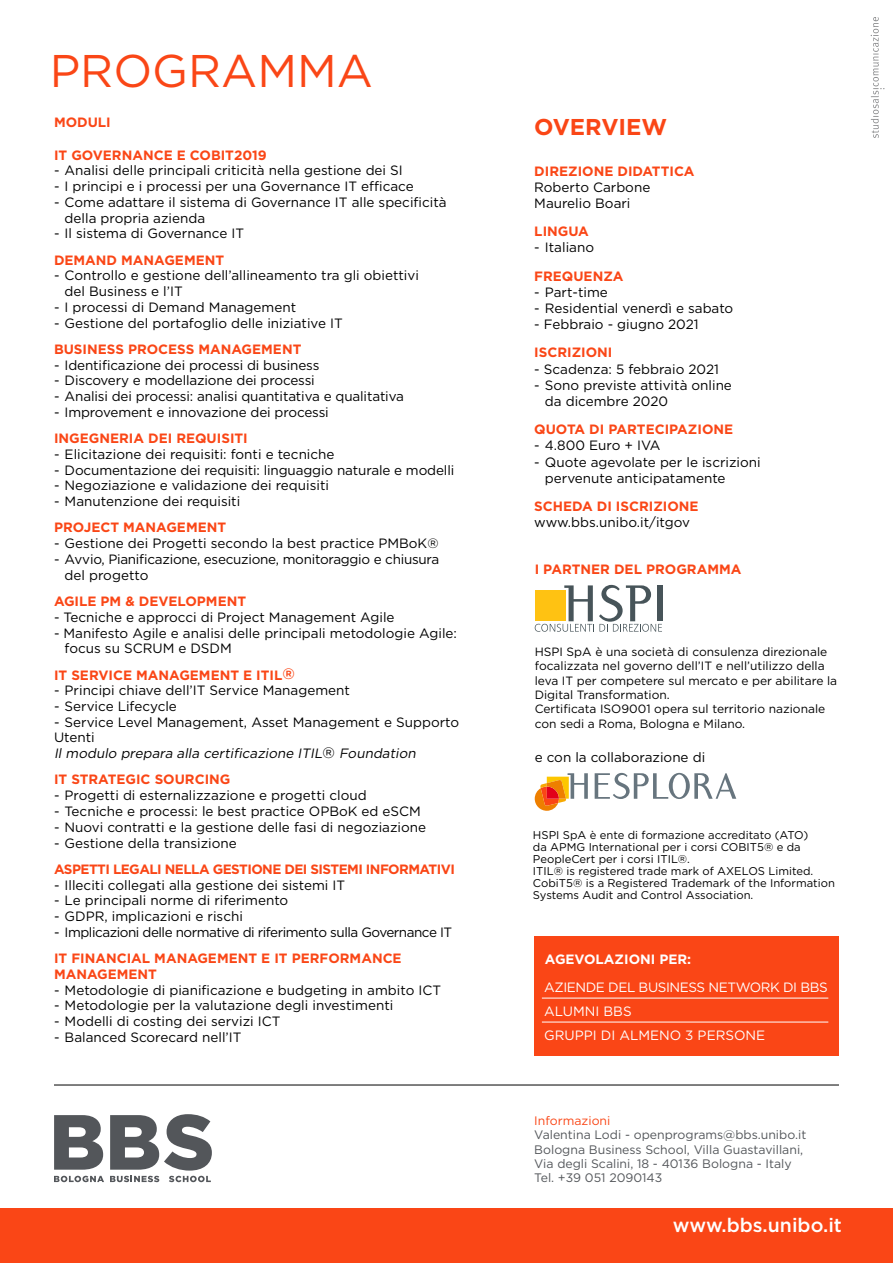
<style>
.page{position:relative;width:893px;height:1263px;background:#fff}
.page>*{position:absolute;margin:0;border:0;box-sizing:border-box;transform-origin:0 0}
.t1{font:45.75px "Gotham HTF";color:#fa4616}
.t2{font:700 22.95px "Gotham HTF";color:#fa4616}
.t3{font:500 19.5px "Gotham HTF";color:#fff}
.t4{font:13.5px/15.8px "Gotham HTF";color:#000}
.t5{font:700 13.5px/15.8px "Gotham HTF";color:#fa4616}
.t6{font:13.5px/15.8px "Gotham HTF";letter-spacing:-.02em;color:#000}
.t7{font:13.5px/24px "Gotham HTF";letter-spacing:-.025em;color:#fff}
.t8{font:13.5px "Gotham HTF";letter-spacing:-.035em;color:#000}
.t9{font:700 13.5px "Gotham HTF";letter-spacing:-.04em;color:#fa4616}
.t10{font:700 13.5px "Gotham HTF";color:#fff}
.t11{font:12.3px/14.2px "Gotham HTF";color:#53565a}
.t12{font:12.3px "Gotham HTF";color:#fa4616}
.t13{font:12px/14.4px "Gotham HTF";color:#000}
.t14{font:11.25px/12px "Gotham HTF";color:#000}
.s1{font-size:15px}
.s2{font-style:italic}
</style>
<div class="page">
<hr style="left:54px;top:1085px;width:785px;height:1px;background:#000">
<div style="left:0;top:1209px;width:893px;height:54px;background:#fa4616"></div>
<svg style="left:871px;top:17px;width:13px;height:121px"></svg>
<div style="left:534px;top:936px;width:305px;height:119px;background:#fa4616"></div>
<hr style="left:542px;top:998px;width:286px;height:1px;background:#fff">
<hr style="left:542px;top:1022px;width:286px;height:1px;background:#fff">
<svg style="left:535px;top:773px;width:201px;height:38px"></svg>
<svg style="left:535px;top:585px;width:127px;height:47px"></svg>
<svg style="left:54px;top:1115px;width:49px;height:55px"></svg>
<svg style="left:110px;top:1114px;width:102px;height:56px"></svg>
<svg style="left:54px;top:1176px;width:50px;height:6px"></svg>
<svg style="left:110px;top:1176px;width:49px;height:6px"></svg>
<svg style="left:169px;top:1176px;width:42px;height:6px"></svg>
<h1 class="t1" style="left:50px;top:46px;width:325px">PROGRAMMA</h1>
<p class="t5" style="left:54px;top:114px;width:58px">MODULI</p>
<p class="t5" style="left:54px;top:147px;width:214px">IT GOVERNANCE E COBIT2019</p>
<p class="t4" style="left:54px;top:163px;width:350px">- Analisi delle principali criticità nella gestione dei SI</p>
<p class="t4" style="left:54px;top:178px;width:361px">- I principi e i processi per una Governance IT efficace</p>
<p class="t4" style="left:65px;top:194px;width:383px;text-indent:-11px">- Come adattare il sistema di Governance IT alle specificità della propria azienda</p>
<p class="t4" style="left:54px;top:226px;width:192px">- Il sistema di Governance IT</p>
<p class="t5" style="left:54px;top:252px;width:172px">DEMAND MANAGEMENT</p>
<p class="t4" style="left:65px;top:268px;width:356px;text-indent:-11px">- Controllo e gestione dell’allineamento tra gli obiettivi del Business e l’IT</p>
<p class="t4" style="left:54px;top:299px;width:244px">- I processi di Demand Management</p>
<p class="t4" style="left:54px;top:315px;width:290px">- Gestione del portafoglio delle iniziative IT</p>
<p class="t5" style="left:54px;top:341px;width:249px">BUSINESS PROCESS MANAGEMENT</p>
<p class="t4" style="left:54px;top:357px;width:267px">- Identificazione dei processi di business</p>
<p class="t4" style="left:54px;top:373px;width:262px">- Discovery e modellazione dei processi</p>
<p class="t4" style="left:54px;top:388px;width:351px">- Analisi dei processi: analisi quantitativa e qualitativa</p>
<p class="t4" style="left:54px;top:404px;width:276px">- Improvement e innovazione dei processi</p>
<p class="t5" style="left:54px;top:430px;width:195px">INGEGNERIA DEI REQUISITI</p>
<p class="t4" style="left:54px;top:446px;width:282px">- Elicitazione dei requisiti: fonti e tecniche</p>
<p class="t4" style="left:54px;top:462px;width:402px">- Documentazione dei requisiti: linguaggio naturale e modelli</p>
<p class="t4" style="left:54px;top:478px;width:276px">- Negoziazione e validazione dei requisiti</p>
<p class="t4" style="left:54px;top:493px;width:188px">- Manutenzione dei requisiti</p>
<p class="t5" style="left:54px;top:519px;width:174px">PROJECT MANAGEMENT</p>
<p class="t4" style="left:54px;top:535px;width:386px">- Gestione dei Progetti secondo la best practice PMBoK®</p>
<p class="t6" style="left:65px;top:551px;width:376px;text-indent:-11px">- Avvio, Pianificazione, esecuzione, monitoraggio e chiusura del progetto</p>
<p class="t5" style="left:54px;top:593px;width:194px">AGILE PM &amp; DEVELOPMENT</p>
<p class="t4" style="left:54px;top:609px;width:342px">- Tecniche e approcci di Project Management Agile</p>
<p class="t4" style="left:65px;top:625px;width:394px;text-indent:-11px">- Manifesto Agile e analisi delle principali metodologie Agile: focus su SCRUM e DSDM</p>
<p class="t5" style="left:54px;top:666px;width:242px">IT SERVICE MANAGEMENT E ITIL<span class="s1">®</span></p>
<p class="t4" style="left:54px;top:682px;width:297px">- Principi chiave dell’IT Service Management</p>
<p class="t4" style="left:54px;top:698px;width:124px">- Service Lifecycle</p>
<p class="t4" style="left:54px;top:714px;width:407px">- Service Level Management, Asset Management e Supporto<br>Utenti<br><span class="s2">Il modulo prepara alla certificazione ITIL</span><span class="s1">®</span> <span class="s2">Foundation</span></p>
<p class="t5" style="left:54px;top:771px;width:178px">IT STRATEGIC SOURCING</p>
<p class="t4" style="left:54px;top:787px;width:314px">- Progetti di esternalizzazione e progetti cloud</p>
<p class="t4" style="left:54px;top:803px;width:368px">- Tecniche e processi: le best practice OPBoK ed eSCM</p>
<p class="t4" style="left:54px;top:819px;width:374px">- Nuovi contratti e la gestione delle fasi di negoziazione</p>
<p class="t4" style="left:54px;top:835px;width:184px">- Gestione della transizione</p>
<p class="t9" style="left:54px;top:861px;width:402px">ASPETTI LEGALI NELLA GESTIONE DEI SISTEMI INFORMATIVI</p>
<p class="t4" style="left:54px;top:877px;width:293px">- Illeciti collegati alla gestione dei sistemi IT</p>
<p class="t4" style="left:54px;top:892px;width:236px">- Le principali norme di riferimento</p>
<p class="t4" style="left:54px;top:908px;width:190px">- GDPR, implicazioni e rischi</p>
<p class="t8" style="left:54px;top:924px;width:400px">- Implicazioni delle normative di riferimento sulla Governance IT</p>
<p class="t5" style="left:54px;top:950px;width:349px">IT FINANCIAL MANAGEMENT E IT PERFORMANCE<br>MANAGEMENT</p>
<p class="t4" style="left:54px;top:982px;width:389px">- Metodologie di pianificazione e budgeting in ambito ICT</p>
<p class="t4" style="left:54px;top:997px;width:341px">- Metodologie per la valutazione degli investimenti</p>
<p class="t4" style="left:54px;top:1013px;width:228px">- Modelli di costing dei servizi ICT</p>
<p class="t4" style="left:54px;top:1029px;width:189px">- Balanced Scorecard nell’IT</p>
<h2 class="t2" style="left:534px;top:114px;width:134px">OVERVIEW</h2>
<p class="t5" style="left:534px;top:163px;width:162px">DIREZIONE DIDATTICA</p>
<p class="t4" style="left:534px;top:179px;width:118px;line-height:16.2px">Roberto Carbone<br>Maurelio Boari</p>
<p class="t5" style="left:534px;top:223px;width:56px">LINGUA</p>
<p class="t4" style="left:534px;top:240px;width:61px">- Italiano</p>
<p class="t5" style="left:534px;top:268px;width:91px">FREQUENZA</p>
<p class="t4" style="left:534px;top:284px;width:75px">- Part-time</p>
<p class="t4" style="left:534px;top:300px;width:201px">- Residential venerdì e sabato</p>
<p class="t4" style="left:534px;top:316px;width:166px">- Febbraio - giugno 2021</p>
<p class="t5" style="left:534px;top:344px;width:80px">ISCRIZIONI</p>
<p class="t4" style="left:534px;top:361px;width:186px">- Scadenza: 5 febbraio 2021</p>
<p class="t4" style="left:545px;top:377px;width:189px;line-height:16.2px;text-indent:-11px">- Sono previste attività online da dicembre 2020</p>
<p class="t5" style="left:534px;top:421px;width:200px">QUOTA DI PARTECIPAZIONE</p>
<p class="t4" style="left:534px;top:438px;width:128px">- 4.800 Euro + IVA</p>
<p class="t4" style="left:545px;top:453px;width:217px;line-height:16.2px;text-indent:-11px">- Quote agevolate per le iscrizioni pervenute anticipatamente</p>
<p class="t5" style="left:534px;top:498px;width:166px">SCHEDA DI ISCRIZIONE</p>
<p class="t4" style="left:534px;top:514px;width:157px">www.bbs.unibo.it/itgov</p>
<p class="t5" style="left:535px;top:560px;width:208px">I PARTNER DEL PROGRAMMA</p>
<p class="t13" style="left:535px;top:644px;width:304px">HSPI SpA è una società di consulenza direzionale focalizzata nel governo dell’IT e nell’utilizzo della leva IT per competere sul mercato e per abilitare la Digital Transformation.<br>Certificata ISO9001 opera sul territorio nazionale con sedi a Roma, Bologna e Milano.</p>
<p class="t4" style="left:535px;top:749px;width:172px">e con la collaborazione di</p>
<p class="t14" style="left:533px;top:828px;width:303px">HSPI SpA è ente di formazione accreditato (ATO)<br>da APMG International per i corsi COBIT5® e da PeopleCert per i corsi ITIL®.<br>ITIL® is registered trade mark of AXELOS Limited.<br>CobiT5® is a Registered Trademark of the Information Systems Audit and Control Association.</p>
<p class="t10" style="left:545px;top:951px;width:148px">AGEVOLAZIONI PER:</p>
<p class="t7" style="left:544px;top:975px;width:285px">AZIENDE DEL BUSINESS NETWORK DI BBS<br>ALUMNI BBS<br>GRUPPI DI ALMENO 3 PERSONE</p>
<p class="t12" style="left:534px;top:1114px;width:78px">Informazioni</p>
<p class="t11" style="left:534px;top:1127px;width:273px">Valentina Lodi - openprograms@bbs.unibo.it Bologna Business School, Villa Guastavillani, Via degli Scalini, 18 - 40136 Bologna - Italy Tel. +39 051 2090143</p>
<h3 class="t3" style="left:673px;top:1214px;width:171px">www.bbs.unibo.it</h3>
</div>
